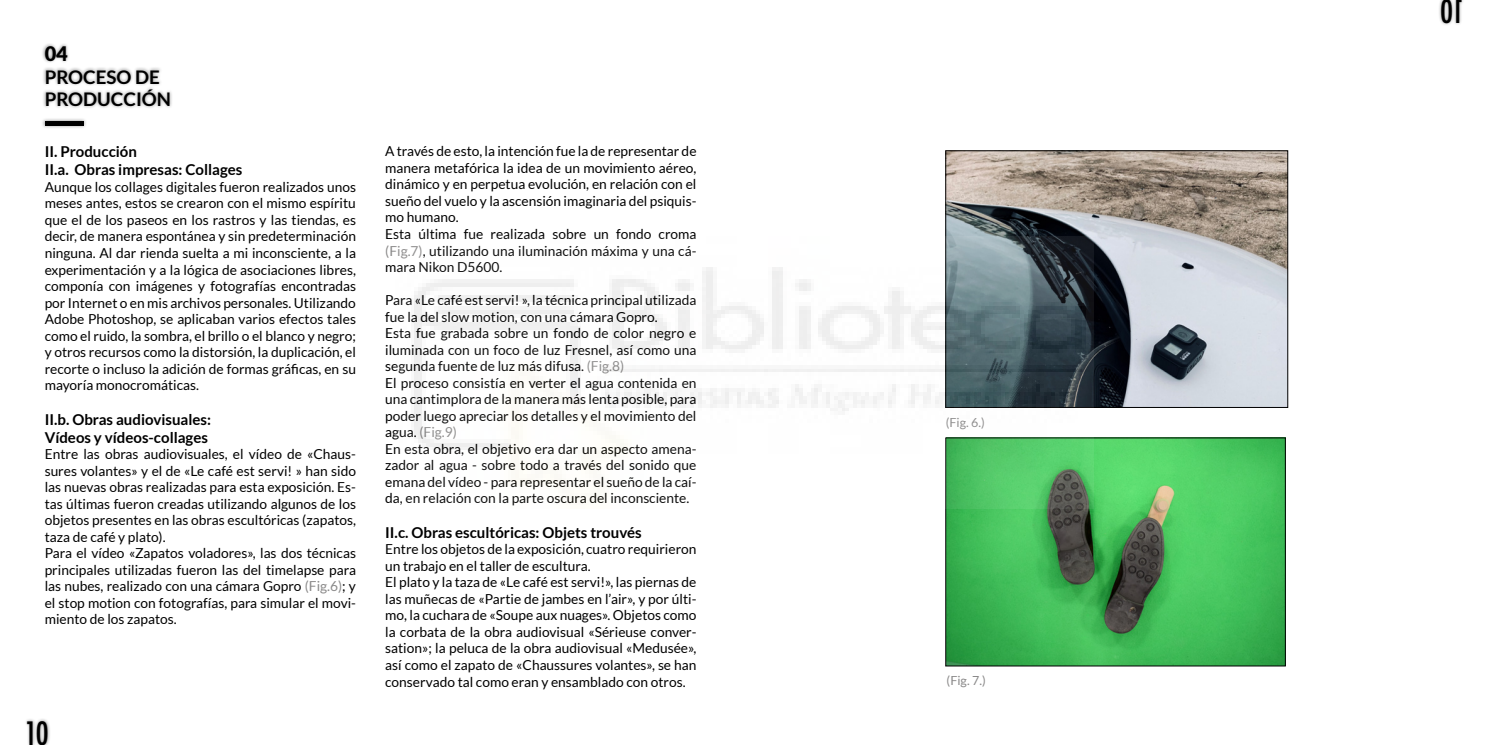
<style>
.page{position:relative;width:1489px;height:745px;background:#fff}
.page>*{position:absolute;margin:0;border:0;box-sizing:border-box;transform-origin:0 0}
.t1{font:500 condensed 31.25px "Futura";color:#000}
.t2{font:900 20px "Lato";color:#000}
.t3{font:700 18.75px/22.5px "Lato";color:#000}
.t4{font:700 15px/18px "Lato";color:#000}
.t5{font:13.75px/16.5px "Lato";color:#000}
.t6{font:12.5px "Lato";color:#8a8989}
.s1{color:#8a8989}
</style>
<div class="page">
<div style="left:1437px;top:0;width:27px;height:27px;background:#000;opacity:.4"></div>
<div style="left:24px;top:717px;width:27px;height:27px;background:#000;opacity:.4"></div>
<div style="left:41px;top:43px;width:132px;height:66px;background:#000;opacity:.4"></div>
<div style="left:41px;top:118px;width:46px;height:11px;background:#000;opacity:.4"></div>
<div style="left:45px;top:121px;width:38px;height:5px;background:#000"></div>
<img style="left:947px;top:152px;width:338px;height:253px">
<img style="left:947px;top:439px;width:336px;height:224px">
<img style="left:414px;top:236px;width:679px;height:272px">
<svg style="left:1441px;top:0;width:20px;height:23px"></svg>
<h2 class="t2" style="left:45px;top:42px;width:25px">04</h2>
<h3 class="t3" style="left:45px;top:65px;width:128px">PROCESO DE<br>PRODUCCIÓN</h3>
<p class="t4" style="left:45px;top:143px;width:199px">II. Producción<br>II.a. Obras impresas: Collages</p>
<p class="t5" style="left:45px;top:178px;width:313px;text-align:justify">Aunque los collages digitales fueron realizados unos meses antes, estos se crearon con el mismo espíritu que el de los paseos en los rastros y las tiendas, es decir, de manera espontánea y sin predeterminación ninguna. Al dar rienda suelta a mi inconsciente, a la experimentación y a la lógica de asociaciones libres, componía con imágenes y fotografías encontradas por Internet o en mis archivos personales. Utilizando Adobe Photoshop, se aplicaban varios efectos tales como el ruido, la sombra, el brillo o el blanco y negro; y otros recursos como la distorsión, la duplicación, el recorte o incluso la adición de formas gráficas, en su mayoría monocromáticas.</p>
<p class="t4" style="left:45px;top:410px;width:168px">II.b. Obras audiovisuales:<br>Vídeos y vídeos-collages</p>
<p class="t5" style="left:45px;top:445px;width:313px">Entre las obras audiovisuales, el vídeo de «Chaus&shy;sures volantes» y el de «Le café est servi! » han sido las nuevas obras realizadas para esta exposición. Es&shy;tas últimas fueron creadas utilizando algunos de los objetos presentes en las obras escultóricas (zapatos, taza de café y plato).<br>Para el vídeo «Zapatos voladores», las dos técnicas principales utilizadas fueron las del timelapse para las nubes, realizado con una cámara Gopro <span class="s1">(Fig.6)</span>; y el stop motion con fotografías, para simular el movi&shy;miento de los zapatos.</p>
<h1 class="t1" style="left:24px;top:712px;width:26px">10</h1>
<p class="t5" style="left:385px;top:143px;width:313px">A través de esto, la intención fue la de representar de manera metafórica la idea de un movimiento aéreo, dinámico y en perpetua evolución, en relación con el sueño del vuelo y la ascensión imaginaria del psiquis&shy;mo humano.<br>Esta última fue realizada sobre un fondo croma <span class="s1">(Fig.7)</span>, utilizando una iluminación máxima y una cá&shy;mara Nikon D5600.</p>
<p class="t5" style="left:385px;top:291px;width:313px">Para «Le café est servi! », la técnica principal utilizada fue la del slow motion, con una cámara Gopro.<br>Esta fue grabada sobre un fondo de color negro e iluminada con un foco de luz Fresnel, así como una segunda fuente de luz más difusa. <span class="s1">(Fig.8)<br></span>El proceso consistía en verter el agua contenida en una cantimplora de la manera más lenta posible, para poder luego apreciar los detalles y el movimiento del agua. <span class="s1">(Fig.9)<br></span>En esta obra, el objetivo era dar un aspecto amena&shy;zador al agua - sobre todo a través del sonido que emana del vídeo - para representar el sueño de la caí&shy;da, en relación con la parte oscura del inconsciente.</p>
<p class="t4" style="left:385px;top:523px;width:258px">II.c. Obras escultóricas: Objets trouvés</p>
<p class="t5" style="left:385px;top:540px;width:313px">Entre los objetos de la exposición, cuatro requirieron un trabajo en el taller de escultura.<br>El plato y la taza de «Le café est servi!», las piernas de las muñecas de «Partie de jambes en l’air», y por últi&shy;mo, la cuchara de «Soupe aux nuages». Objetos como la corbata de la obra audiovisual «Sérieuse conver&shy;sation»; la peluca de la obra audiovisual «Medusée», así como el zapato de «Chaussures volantes», se han conservado tal como eran y ensamblado con otros.</p>
<p class="t6" style="left:945px;top:415px;width:41px">(Fig. 6.)</p>
<p class="t6" style="left:946px;top:673px;width:41px">(Fig. 7.)</p>
</div>
